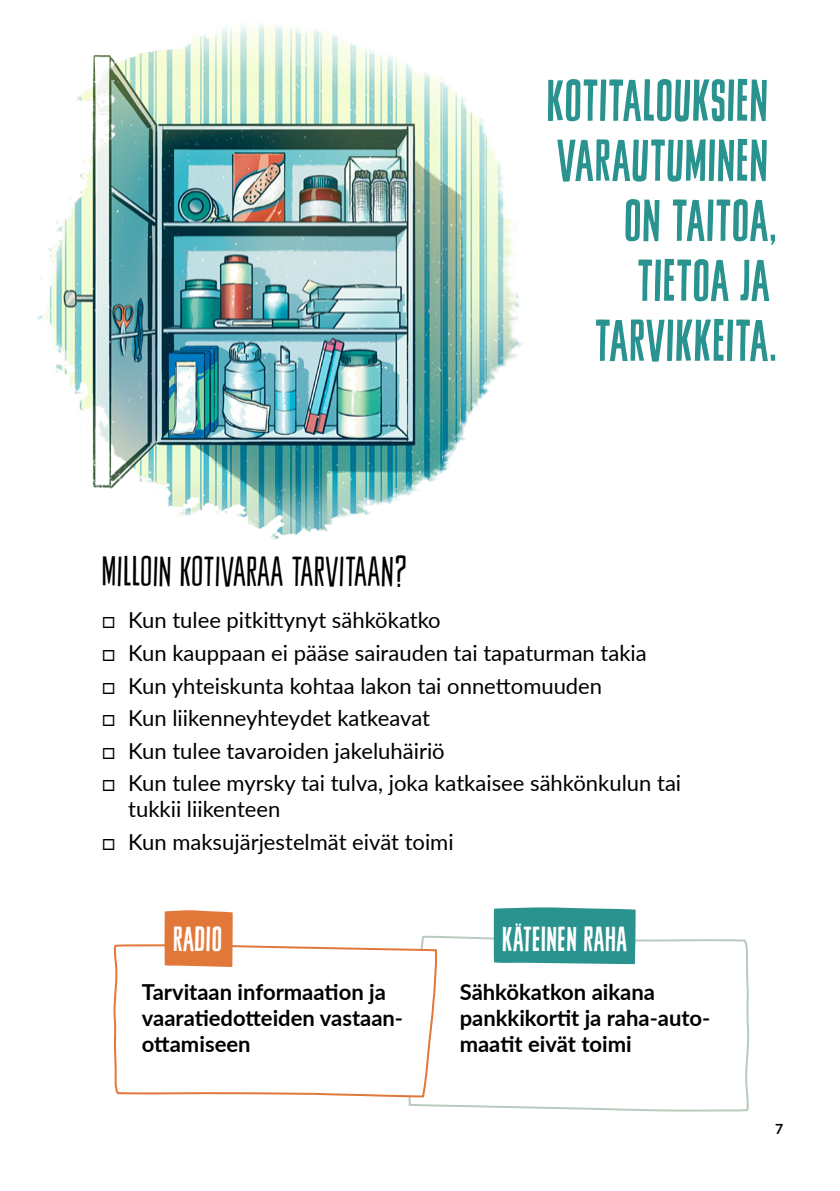
<style>
.page{position:relative;width:840px;height:1191px;background:#fff}
.page>*{position:absolute;margin:0;border:0;box-sizing:border-box;transform-origin:0 0}
.nosto_vihreä{font:54px/60px "Sheldon";letter-spacing:.015em;color:#2a928f;text-align:right}
.otsikko_4{font:40px "Sheldon Feather";letter-spacing:.02em;color:#000}
.laatikko-otsikko{font:32px "Sheldon";letter-spacing:.02em;color:#fff}
.t1{font:22px/26px "Lato";color:#000}
.ingressi{font:700 22px/26px "Lato";color:#000}
.t2{font:700 14px "Lato";color:#000}
</style>
<div class="page">
<img style="left:37px;top:24px;width:485px;height:515px">
<svg style="left:408px;top:934px;width:342px;height:178px"></svg>
<div style="left:493px;top:907px;width:142px;height:57px;background:#2a928f"></div>
<svg style="left:113px;top:943px;width:325px;height:155px"></svg>
<div style="left:164px;top:910px;width:68px;height:57px;background:#e17839"></div>
<p class="nosto_vihreä" style="left:546px;top:71px;width:232px">KOTITALOUKSIEN<br>VARAUTUMINEN<br>ON TAITOA,<br>TIETOA JA<br>TARVIKKEITA.</p>
<p class="otsikko_4" style="left:102px;top:550px;width:306px">MILLOIN KOTIVARAA TARVITAAN?</p>
<p class="t1" style="left:102px;top:606px;width:340px">□ Kun tulee pitkittynyt sähkökatko</p>
<p class="t1" style="left:102px;top:639px;width:546px">□ Kun kauppaan ei pääse sairauden tai tapaturman takia</p>
<p class="t1" style="left:102px;top:671px;width:501px">□ Kun yhteiskunta kohtaa lakon tai onnettomuuden</p>
<p class="t1" style="left:102px;top:704px;width:329px">□ Kun liikenneyhteydet katkeavat</p>
<p class="t1" style="left:102px;top:736px;width:344px">□ Kun tulee tavaroiden jakeluhäiriö</p>
<p class="t1" style="left:128px;top:769px;width:554px;text-indent:-26px">□ Kun tulee myrsky tai tulva, joka katkaisee sähkönkulun tai tukkii liikenteen</p>
<p class="t1" style="left:102px;top:827px;width:353px">□ Kun maksujärjestelmät eivät toimi</p>
<p class="laatikko-otsikko" style="left:173px;top:920px;width:50px">RADIO</p>
<p class="laatikko-otsikko" style="left:502px;top:920px;width:126px">KÄTEINEN RAHA</p>
<p class="ingressi" style="left:142px;top:978px;width:263px">Tarvitaan informaation ja vaaratiedotteiden vastaan&shy;ottamiseen</p>
<p class="ingressi" style="left:459px;top:978px;width:252px">Sähkökatkon aikana pankkikortit ja raha-auto&shy;maatit eivät toimi</p>
<p class="t2" style="left:774px;top:1118px;width:10px">7</p>
</div>
